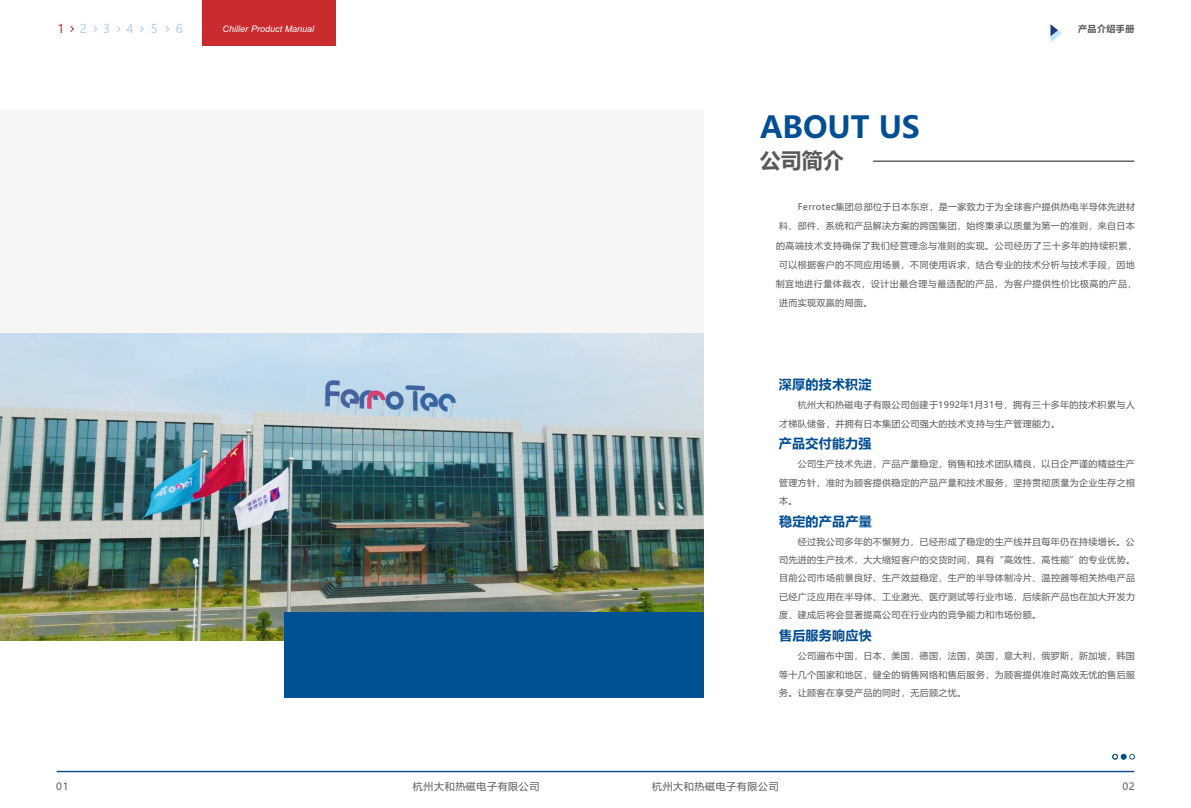
<style>
.page{position:relative;width:1191px;height:808px;background:#fff}
.page>*{position:absolute;margin:0;border:0;box-sizing:border-box;transform-origin:0 0}
.t1{font:700 30px "Microsoft Ya Hei";color:#024e94}
.t2{font:700 21px "Microsoft Ya Hei";color:#58595b}
.t3{font:700 13px "Microsoft Ya Hei";letter-spacing:.02em;color:#024e94}
.t4{font:12px "Microsoft Ya Hei";color:#b2cee9}
.t5{font:12px "Microsoft Ya Hei";color:#c92b2f}
.t6{font:10px "Microsoft Ya Hei";letter-spacing:.06em;color:#58595b}
.t7{font:9px/18.4px "Microsoft Ya Hei";letter-spacing:.04em;color:#58595b;text-align:justify}
.t8{font:italic 9px "Arial";color:#fff}
.t9{font:700 9px "Microsoft Ya Hei";letter-spacing:.05em;color:#58595b}
</style>
<div class="page">
<svg style="left:70px;top:26px;width:4px;height:6px"></svg>
<svg style="left:93px;top:26px;width:4px;height:6px"></svg>
<svg style="left:117px;top:26px;width:4px;height:6px"></svg>
<svg style="left:140px;top:26px;width:4px;height:6px"></svg>
<svg style="left:165px;top:26px;width:4px;height:6px"></svg>
<div style="left:202px;top:0;width:134px;height:45px;background:#c92b2f"></div>
<svg style="left:1050px;top:24px;width:11px;height:18px"></svg>
<svg style="left:1112px;top:754px;width:23px;height:5px"></svg>
<hr style="left:57px;top:771px;width:1077px;height:1px;background:#054a8a">
<div style="left:0;top:111px;width:703px;height:530px;background:#f7f6f5"></div>
<hr style="left:873px;top:160px;width:261px;height:2px;background:#58595b">
<img style="left:0;top:334px;width:703px;height:307px">
<div style="left:284px;top:612px;width:419px;height:85px;background:#005094"></div>
<h3 class="t5" style="left:58px;top:23px;width:9px">1</h3>
<h3 class="t4" style="left:80px;top:23px;width:9px">2</h3>
<h3 class="t4" style="left:103px;top:23px;width:9px">3</h3>
<h3 class="t4" style="left:126px;top:23px;width:9px">4</h3>
<h3 class="t4" style="left:151px;top:23px;width:9px">5</h3>
<h3 class="t4" style="left:176px;top:23px;width:9px">6</h3>
<p class="t8" style="left:222px;top:26px;width:93px">Chiller Product Manual</p>
<p class="t9" style="left:1078px;top:24px;width:58px">产品介绍手册</p>
<h1 class="t1" style="left:760px;top:114px;width:161px">ABOUT US</h1>
<h2 class="t2" style="left:759px;top:151px;width:85px">公司简介</h2>
<p class="t7" style="left:797px;top:198px;width:339px">Ferrotec集团总部位于日本东京，是一家致力于为全球客户提供热电半导体先进材</p>
<p class="t7" style="left:779px;top:218px;width:357px">料、部件、系统和产品解决方案的跨国集团，始终秉承以质量为第一的准则，来自日本</p>
<p class="t7" style="left:776px;top:237px;width:362px">的高端技术支持确保了我们经营理念与准则的实现。公司经历了三十多年的持续积累，</p>
<p class="t7" style="left:779px;top:256px;width:357px">可以根据客户的不同应用场景，不同使用诉求，结合专业的技术分析与技术手段，因地</p>
<p class="t7" style="left:776px;top:275px;width:362px">制宜地进行量体裁衣，设计出最合理与最适配的产品，为客户提供性价比极高的产品，</p>
<p class="t7" style="left:779px;top:294px;width:95px">进而实现双赢的局面。</p>
<h3 class="t3" style="left:779px;top:379px;width:94px">深厚的技术积淀</h3>
<p class="t7" style="left:779px;top:396px;width:357px;text-indent:19px">杭州大和热磁电子有限公司创建于1992年1月31号，拥有三十多年的技术积累与人才梯队储备，并拥有日本集团公司强大的技术支持与生产管理能力。</p>
<p class="t7" style="left:779px;top:456px;width:357px;text-indent:19px">公司生产技术先进，产品产量稳定，销售和技术团队精良，以日企严谨的精益生产管理方针，准时为顾客提供稳定的产品产量和技术服务，坚持贯彻质量为企业生存之根本。</p>
<h3 class="t3" style="left:779px;top:515px;width:94px">稳定的产品产量</h3>
<p class="t7" style="left:779px;top:533px;width:357px;text-indent:19px">经过我公司多年的不懈努力，已经形成了稳定的生产线并且每年仍在持续增长。公司先进的生产技术，大大缩短客户的交货时间，具有“高效性、高性能”的专业优势。目前公司市场前景良好、生产效益稳定，生产的半导体制冷片、温控器等相关热电产品已经广泛应用在半导体、工业激光、医疗测试等行业市场，后续新产品也在加大开发力度，建成后将会显著提高公司在行业内的竞争能力和市场份额。</p>
<p class="t7" style="left:779px;top:647px;width:357px;text-indent:19px">公司遍布中国，日本，美国，德国，法国，英国，意大利，俄罗斯，新加坡，韩国等十几个国家和地区，健全的销售网络和售后服务，为顾客提供准时高效无忧的售后服务。让顾客在享受产品的同时，无后顾之忧。</p>
<h3 class="t3" style="left:779px;top:438px;width:94px">产品交付能力强</h3>
<h3 class="t3" style="left:779px;top:630px;width:94px">售后服务响应快</h3>
<p class="t6" style="left:56px;top:781px;width:14px">01</p>
<p class="t6" style="left:413px;top:781px;width:128px">杭州大和热磁电子有限公司</p>
<p class="t6" style="left:652px;top:781px;width:128px">杭州大和热磁电子有限公司</p>
<p class="t6" style="left:1122px;top:781px;width:14px">02</p>
</div>
